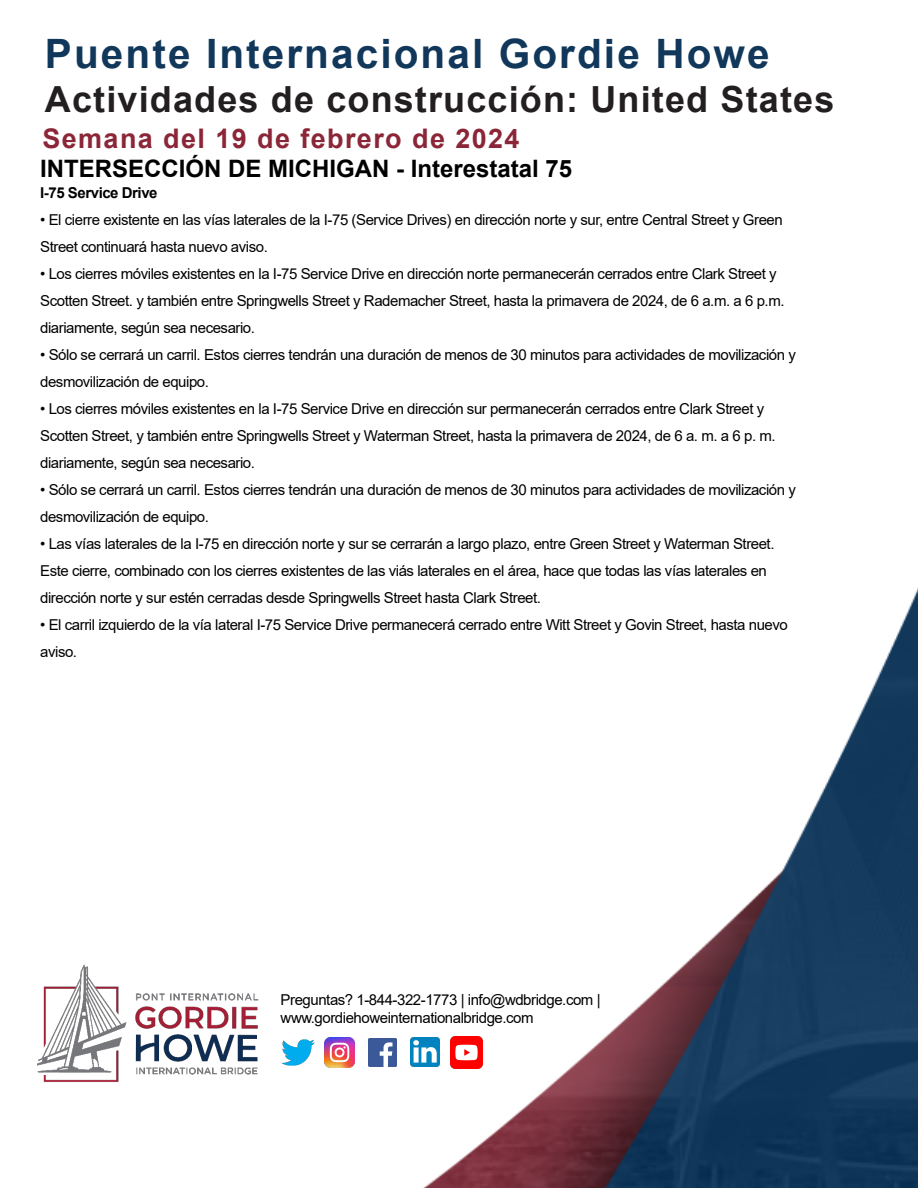
<style>
.page{position:relative;width:918px;height:1188px;background:#fff}
.page>*{position:absolute;margin:0;border:0;box-sizing:border-box;transform-origin:0 0}
.t1{font:700 40.5px "Arial";letter-spacing:.05em;color:#11375a}
.t2{font:700 36px "Arial";letter-spacing:.03em;color:#231f20}
.t3{font:700 27px "Arial";letter-spacing:.05em;color:#8b2638}
.t4{font:700 24px "Arial";color:#000}
.t5{font:15px/27px "Arial";letter-spacing:-.03em;color:#000}
.t6{font:700 15px "Arial";letter-spacing:-.03em;color:#000}
</style>
<div class="page">
<img style="left:327px;top:587px;width:591px;height:601px">
<img style="left:281px;top:1039px;width:34px;height:27px">
<img style="left:368px;top:1038px;width:28px;height:28px">
<img style="left:411px;top:1038px;width:29px;height:29px">
<img style="left:450px;top:1036px;width:33px;height:32px">
<img style="left:324px;top:1037px;width:30px;height:30px">
<img style="left:36px;top:964px;width:223px;height:118px">
<h1 class="t1" style="left:45px;top:26px;width:726px">Puente Internacional Gordie Howe</h1>
<h2 class="t2" style="left:45px;top:74px;width:791px">Actividades de construcción: United States</h2>
<h3 class="t3" style="left:42px;top:120px;width:479px">Semana del 19 de febrero de 2024</h3>
<h3 class="t4" style="left:40px;top:152px;width:534px">INTERSECCIÓN DE MICHIGAN - Interestatal 75</h3>
<p class="t6" style="left:40px;top:182px;width:119px">I-75 Service Drive</p>
<p class="t5" style="left:40px;top:206px;width:744px">• El cierre existente en las vías laterales de la I-75 (Service Drives) en dirección norte y sur, entre Central Street y Green<br>Street continuará hasta nuevo aviso.</p>
<p class="t5" style="left:40px;top:260px;width:746px">• Los cierres móviles existentes en la I-75 Service Drive en dirección norte permanecerán cerrados entre Clark Street y<br>Scotten Street. y también entre Springwells Street y Rademacher Street, hasta la primavera de 2024, de 6 a.m. a 6 p.m. diariamente, según sea necesario.</p>
<p class="t5" style="left:40px;top:341px;width:757px">• Sólo se cerrará un carril. Estos cierres tendrán una duración de menos de 30 minutos para actividades de movilización y desmovilización de equipo.</p>
<p class="t5" style="left:40px;top:395px;width:737px">• Los cierres móviles existentes en la I-75 Service Drive en dirección sur permanecerán cerrados entre Clark Street y<br>Scotten Street, y también entre Springwells Street y Waterman Street, hasta la primavera de 2024, de 6 a. m. a 6 p. m. diariamente, según sea necesario.</p>
<p class="t5" style="left:40px;top:476px;width:757px">• Sólo se cerrará un carril. Estos cierres tendrán una duración de menos de 30 minutos para actividades de movilización y desmovilización de equipo.</p>
<p class="t5" style="left:40px;top:530px;width:736px">• Las vías laterales de la I-75 en dirección norte y sur se cerrarán a largo plazo, entre Green Street y Waterman Street.<br>Este cierre, combinado con los cierres existentes de las viás laterales en el área, hace que todas las vías laterales en dirección norte y sur estén cerradas desde Springwells Street hasta Clark Street.</p>
<p class="t5" style="left:40px;top:611px;width:749px">• El carril izquierdo de la vía lateral I-75 Service Drive permanecerá cerrado entre Witt Street y Govin Street, hasta nuevo aviso.</p>
<p class="t5" style="left:281px;top:991px;width:321px;line-height:18px">Preguntas? 1-844-322-1773 | info@wdbridge.com | www.gordiehoweinternationalbridge.com</p>
</div>
